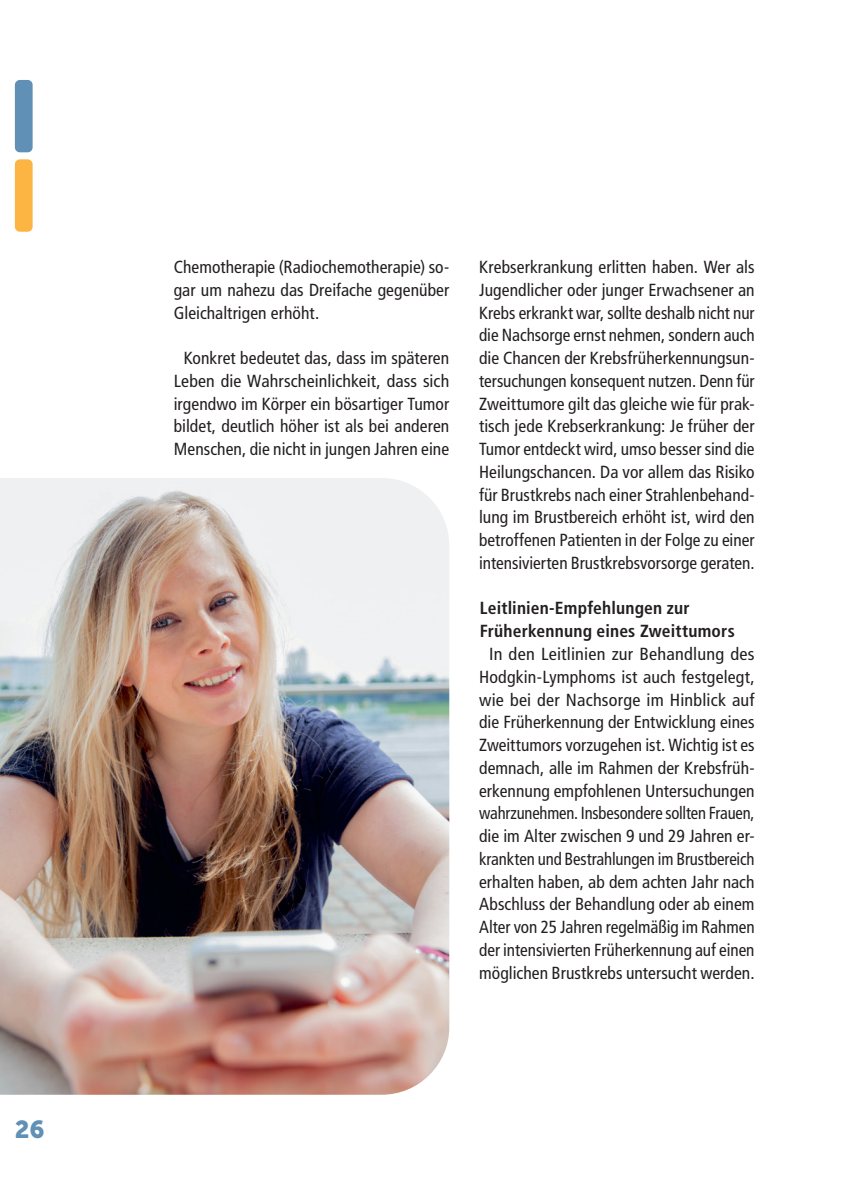
<style>
.page{position:relative;width:844px;height:1191px;background:#fff}
.page>*{position:absolute;margin:0;border:0;box-sizing:border-box;transform-origin:0 0}
.t1{font:24.5px "Museo Sans 900";color:#6090b5}
.Brot{font:condensed 17.5px/22.8px "Frutiger LT Pro";letter-spacing:.005em;color:#231f20;text-align:justify}
.Brot-2{font:condensed 17.5px/22.8px "Frutiger LT Pro";letter-spacing:.005em;color:#231f20;text-align:center;scale:1.04 1}
.t2{font:700 condensed 17.5px/22.8px "Frutiger LT Pro";letter-spacing:.01em;color:#231f20}
</style>
<div class="page">
<div style="left:15px;top:80px;width:18px;height:72px;background:#6090b5;border-radius:5px"></div>
<div style="left:15px;top:159px;width:18px;height:73px;background:#fcb442;border-radius:5px"></div>
<img style="left:0;top:478px;width:449px;height:616px">
<h1 class="t1" style="left:15px;top:1115px;width:31px">26</h1>
<p class="Brot" style="left:174px;top:256px;width:277px">Chemotherapie (Radiochemotherapie) so&shy;gar um nahezu das Dreifache gegenüber Gleichaltrigen erhöht.</p>
<p class="Brot" style="left:174px;top:347px;width:277px;text-align:center">Konkret bedeutet das, dass im späteren Leben die Wahrscheinlichkeit, dass sich irgendwo im Körper ein bösartiger Tumor bildet, deutlich höher ist als bei anderen Menschen, die nicht in jungen Jahren eine</p>
<p class="Brot" style="left:479px;top:256px;width:277px">Krebserkrankung erlitten haben. Wer als Jugendlicher oder junger Erwachsener an Krebs erkrankt war, sollte deshalb nicht nur die Nachsorge ernst nehmen, sondern auch die Chancen der Krebsfrüherkennungsun&shy;tersuchungen konsequent nutzen. Denn für Zweittumore gilt das gleiche wie für prak&shy;tisch jede Krebserkrankung: Je früher der Tumor entdeckt wird, umso besser sind die Heilungschancen. Da vor allem das Risiko für Brustkrebs nach einer Strahlenbehand&shy;lung im Brustbereich erhöht ist, wird den betroffenen Patienten in der Folge zu einer intensivierten Brustkrebsvorsorge geraten.</p>
<p class="t2" style="left:480px;top:597px;width:256px">Leitlinien-Empfehlungen zur<br>Früherkennung eines Zweittumors</p>
<p class="Brot-2" style="left:479px;top:642px;width:266px">In den Leitlinien zur Behandlung des Hodgkin-Lymphoms ist auch festgelegt, wie bei der Nachsorge im Hinblick auf die Früherkennung der Entwicklung eines Zweittumors vorzugehen ist. Wichtig ist es demnach, alle im Rahmen der Krebsfrüh&shy;erkennung empfohlenen Untersuchungen wahrzunehmen. Insbesondere sollten Frauen, die im Alter zwischen 9 und 29 Jahren er&shy;krankten und Bestrahlungen im Brustbereich erhalten haben, ab dem achten Jahr nach Abschluss der Behandlung oder ab einem Alter von 25 Jahren regelmäßig im Rahmen der intensivierten Früherkennung auf einen möglichen Brustkrebs untersucht werden.</p>
</div>
